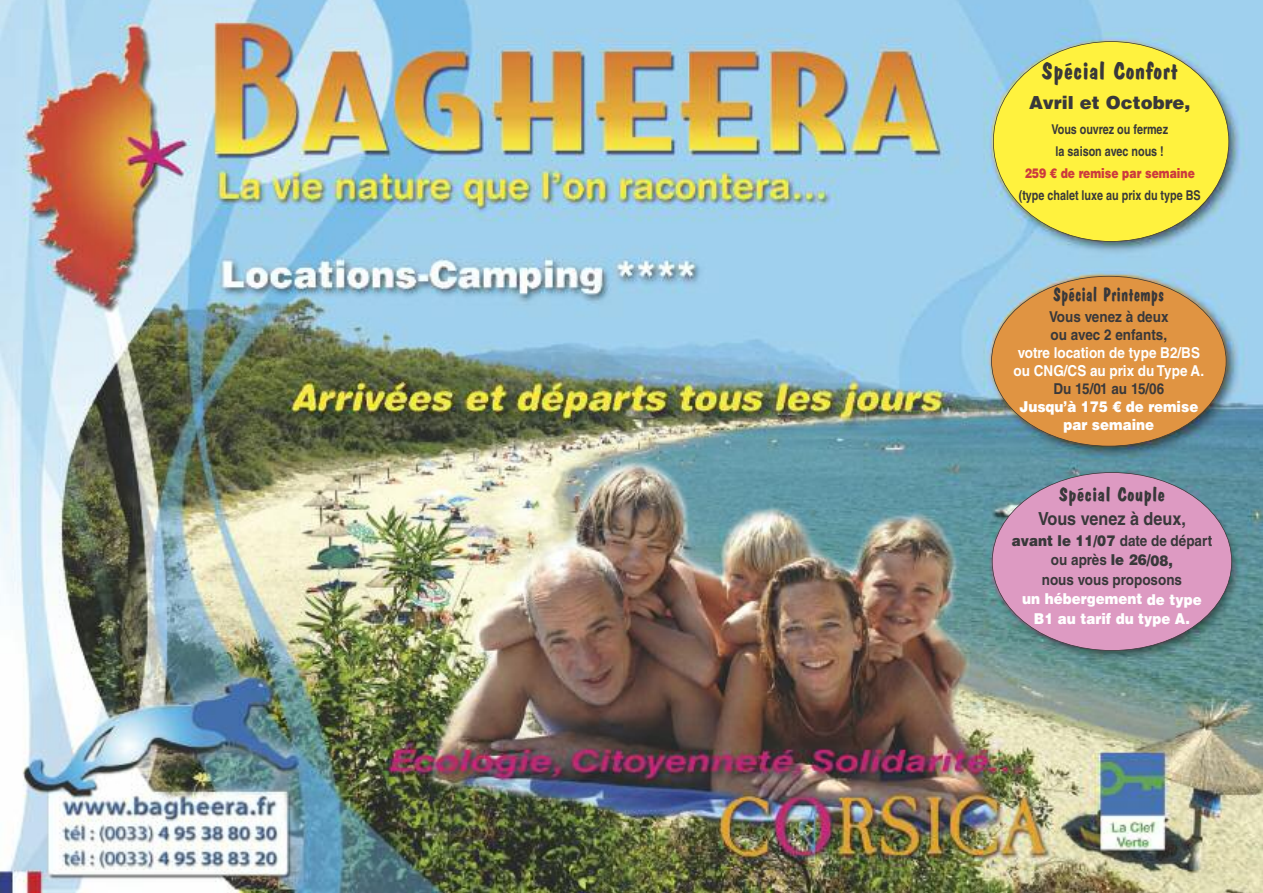
<style>
.page{position:relative;width:1263px;height:893px;background:#fff}
.page>*{position:absolute;margin:0;border:0;box-sizing:border-box;transform-origin:0 0}
.t1{font:700 24px "Dom Casual Std";color:#39383a}
.t2{font:700 19.5px "Dom Casual Std";color:#39383a;scale:.85 1}
.t3{font:700 19.5px "Dom Casual Std";color:#39383a}
.t4{font:700 18px "Helvetica LT Std";color:#39383a;scale:.9 1}
.t5{font:900 18px "Helvetica LT Std";color:#39383a}
.t6{font:700 15px/19.5px "Helvetica LT Std";color:#39383a;text-align:center;scale:.9 1}
.t7{font:900 15px/19.5px "Helvetica LT Std";color:#fff;text-align:center;scale:.9 1}
.t8{font:700 15px/18px "Helvetica LT Std";color:#fff;scale:.9 1}
.t9{font:700 15px "Helvetica LT Std";letter-spacing:-.02em;color:#39383a;scale:.9 1}
.t10{font:700 13.5px/22px "Helvetica LT Std";color:#39383a;text-align:center;scale:.8 1}
.t11{font:900 13.5px "Helvetica LT Std";color:#cc3a3d;scale:.8 1}
.s1{font-weight:900}
</style>
<div class="page">
<img style="left:0;top:0;width:1263px;height:893px">
<div style="left:993px;top:42px;width:236px;height:199px;background:#fff23e;border-radius:50%"></div>
<div style="left:991px;top:276px;width:235px;height:170px;background:#e09442;border-radius:50%"></div>
<div style="left:992px;top:472px;width:240px;height:178px;background:#dd9ac2;border-radius:50%"></div>
<h1 class="t1" style="left:1041px;top:62px;width:138px">Spécial Confort</h1>
<p class="t5" style="left:1029px;top:96px;width:163px">Avril et Octobre,</p>
<p class="t10" style="left:1051px;top:119px;width:147px">Vous ouvrez ou fermez la saison avec nous !</p>
<p class="t11" style="left:1025px;top:168px;width:214px">259 € de remise par semaine</p>
<p class="t10" style="left:1019px;top:185px;width:229px">(type chalet luxe au prix du type BS</p>
<h2 class="t2" style="left:1053px;top:288px;width:132px">Spécial Printemps</h2>
<p class="t6" style="left:1049px;top:309px;width:134px;line-height:18px;text-align:left">Vous venez à deux ou avec 2 enfants,</p>
<p class="t8" style="left:1013px;top:345px;width:213px">votre location de type B2/BS ou CNG/CS au prix du Type A.</p>
<p class="t9" style="left:1053px;top:383px;width:125px">Du 15/01 au 15/06</p>
<p class="t7" style="left:1019px;top:399px;width:200px;line-height:18px">Jusqu’à 175 € de remise par semaine</p>
<h2 class="t3" style="left:1059px;top:487px;width:108px">Spécial Couple</h2>
<p class="t4" style="left:1038px;top:512px;width:166px">Vous venez à deux,</p>
<p class="t6" style="left:1012px;top:532px;width:224px"><span class="s1">avant le 11/07</span> date de départ ou après <span class="s1">le 26/08,<br></span>nous vous proposons</p>
<p class="t7" style="left:1022px;top:591px;width:201px">un hébergement de type<br>B1 au tarif du type A.</p>
</div>
